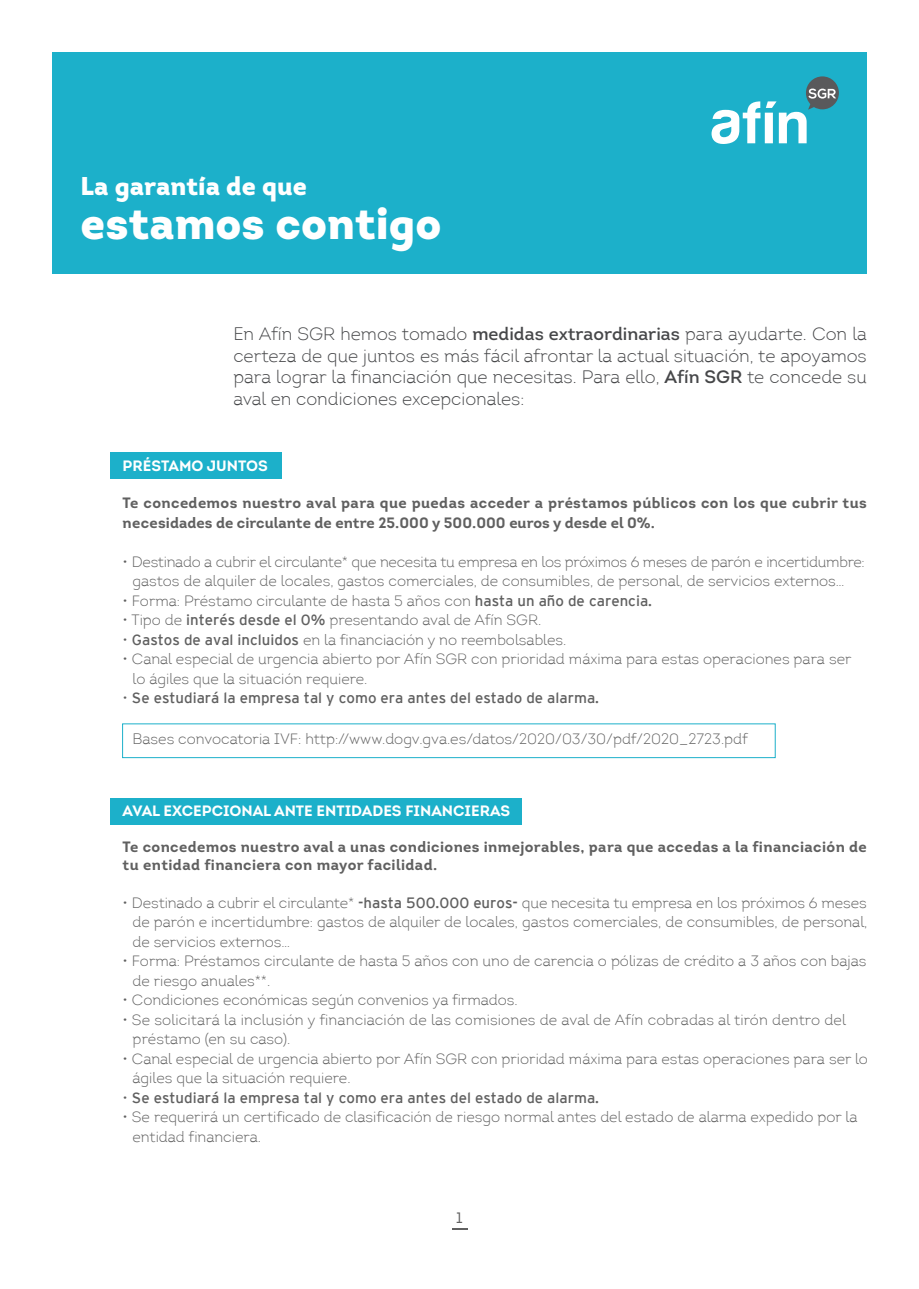
<style>
.page{position:relative;width:919px;height:1289px;background:#fff}
.page>*{position:absolute;margin:0;border:0;box-sizing:border-box;transform-origin:0 0}
.t1{font:900 45px "Intro";color:#fff}
.t2{font:900 25.65px "Intro";color:#fff}
.t3{font:300 18px/21.6px "Intro";color:#464749;text-align:justify}
.t4{font:300 15px/19.5px "Intro";color:#606060}
.t5{font:700 15px/19.5px "Intro";letter-spacing:.025em;color:#606060}
.t6{font:300 15px/19.5px "Intro";letter-spacing:-.02em;color:#606060}
.t7{font:15px "Interstate";color:#606060}
.t8{font:700 15px "Intro";color:#fff}
.t9{font:15px "Intro";color:#606060}
.s1{font-weight:400}
.s2{font-family:"Interstate";font-weight:400}
.s3{font-family:"Intro";font-weight:300}
</style>
<div class="page">
<div style="left:110px;top:798px;width:411px;height:27px;background:#1cb0ca"></div>
<div style="left:110px;top:452px;width:171px;height:27px;background:#1cb0ca"></div>
<div style="left:52px;top:52px;width:814px;height:222px;background:#1cb0ca"></div>
<svg style="left:711px;top:76px;width:127px;height:68px"></svg>
<div style="left:122px;top:723px;width:653px;height:35px;border:1px solid #1cb0ca"></div>
<svg style="left:452px;top:1228px;width:15px;height:1px"></svg>
<h2 class="t2" style="left:81px;top:169px;width:228px">La garantía de que</h2>
<h1 class="t1" style="left:81px;top:193px;width:362px">estamos contigo</h1>
<p class="t3" style="left:233px;top:323px;width:635px">En Afín SGR hemos tomado <span class="s1">medidas extraordinarias</span> para ayudarte. Con la certeza de que juntos es más fácil afrontar la actual situación, te apoyamos para lograr la financiación que necesitas. Para ello, <span class="s1">Afín SGR</span> te concede su aval en condiciones excepcionales:</p>
<p class="t8" style="left:123px;top:456px;width:147px">PRÉSTAMO JUNTOS</p>
<p class="t5" style="left:123px;top:493px;width:745px">Te concedemos nuestro aval para que puedas acceder a préstamos públicos con los que cubrir tus necesidades de circulante de entre 25.000 y 500.000 euros y desde el 0%.</p>
<p class="t6" style="left:132px;top:552px;width:733px;text-indent:-10px">• Destinado a cubrir el circulante* que necesita tu empresa en los próximos 6 meses de parón e incertidumbre: gastos de alquiler de locales, gastos comerciales, de consumibles, de personal, de servicios externos…</p>
<p class="t4" style="left:123px;top:591px;width:531px">• Forma: Préstamo circulante de hasta 5 años con <span class="s2">hasta un año de carencia.</span></p>
<p class="t4" style="left:123px;top:610px;width:420px">• Tipo de <span class="s2">interés desde el 0%</span> presentando aval de Afín SGR.</p>
<p class="t4" style="left:123px;top:630px;width:445px">• <span class="s2">Gastos de aval incluidos</span> en la financiación y no reembolsables.</p>
<p class="t4" style="left:132px;top:649px;width:720px;text-indent:-10px">• Canal especial de urgencia abierto por Afín SGR con prioridad máxima para estas operaciones para ser lo ágiles que la situación requiere.</p>
<p class="t7" style="left:123px;top:689px;width:478px"><span class="s3">•</span> Se estudiará la empresa tal y como era antes del estado de alarma.</p>
<p class="t4" style="left:132px;top:729px;width:616px">Bases convocatoria IVF: http://www.dogv.gva.es/datos/2020/03/30/pdf/2020_2723.pdf</p>
<p class="t8" style="left:123px;top:801px;width:389px">AVAL EXCEPCIONAL ANTE ENTIDADES FINANCIERAS</p>
<p class="t5" style="left:123px;top:837px;width:745px;line-height:18px">Te concedemos nuestro aval a unas condiciones inmejorables, para que accedas a la financiación de tu entidad financiera con mayor facilidad.</p>
<p class="t4" style="left:132px;top:892px;width:736px;text-align:justify;text-indent:-10px">• Destinado a cubrir el circulante* <span class="s2">-hasta 500.000 euros-</span> que necesita tu empresa en los próximos 6 meses de parón e incertidumbre: gastos de alquiler de locales, gastos comerciales, de consumibles, de personal, de servicios externos…</p>
<p class="t4" style="left:132px;top:951px;width:735px;text-indent:-10px">• Forma: Préstamos circulante de hasta 5 años con uno de carencia o pólizas de crédito a 3 años con bajas de riesgo anuales**.</p>
<p class="t4" style="left:123px;top:990px;width:396px">• Condiciones económicas según convenios ya firmados.</p>
<p class="t4" style="left:132px;top:1009px;width:715px;text-indent:-10px">• Se solicitará la inclusión y financiación de las comisiones de aval de Afín cobradas al tirón dentro del préstamo (en su caso).</p>
<p class="t4" style="left:132px;top:1048px;width:736px;text-indent:-10px">• Canal especial de urgencia abierto por Afín SGR con prioridad máxima para estas operaciones para ser lo ágiles que la situación requiere.</p>
<p class="t7" style="left:123px;top:1088px;width:478px"><span class="s3">•</span> Se estudiará la empresa tal y como era antes del estado de alarma.</p>
<p class="t4" style="left:132px;top:1107px;width:726px;text-indent:-10px">• Se requerirá un certificado de clasificación de riesgo normal antes del estado de alarma expedido por la entidad financiera.</p>
<p class="t9" style="left:456px;top:1208px;width:8px">1</p>
</div>
